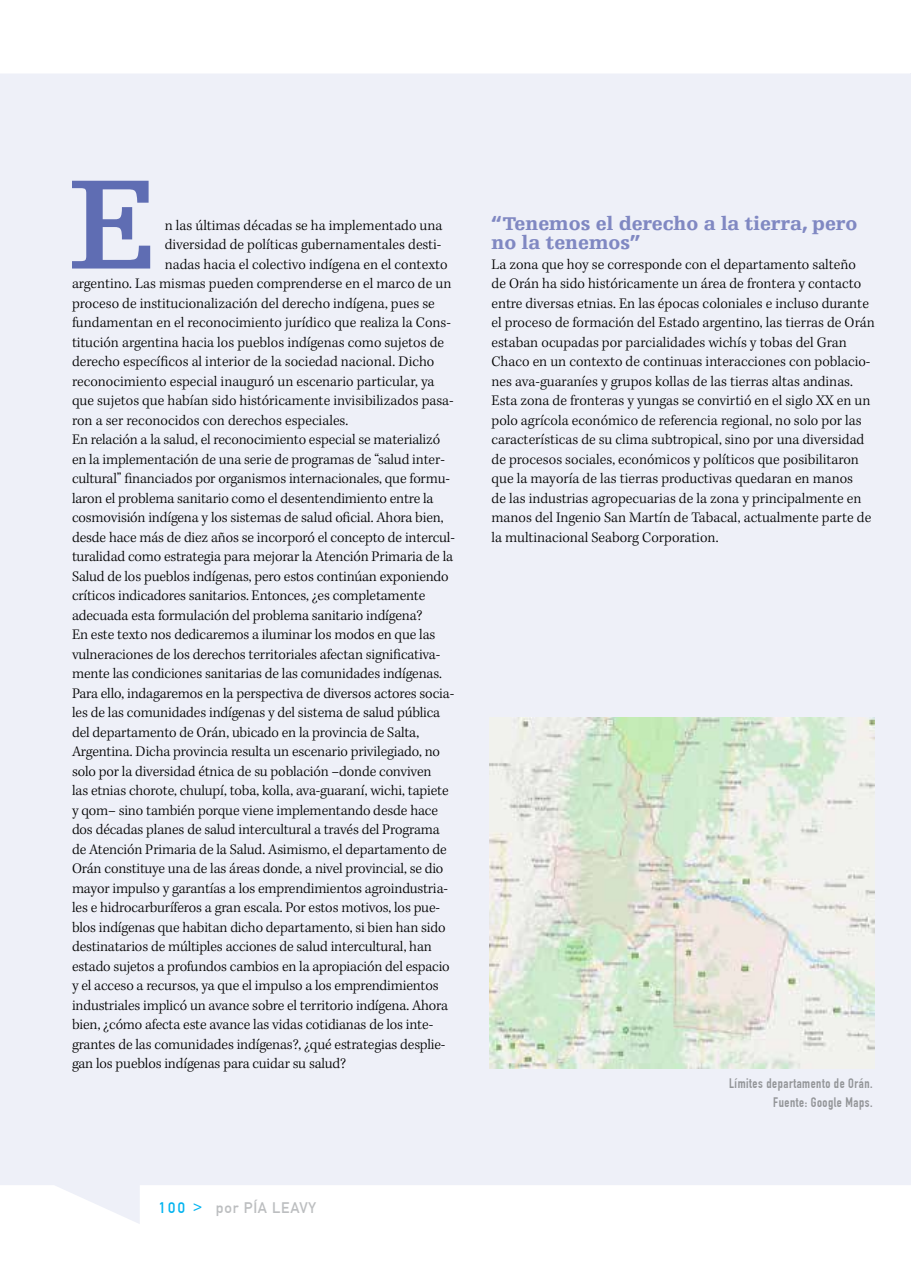
<style>
.page{position:relative;width:911px;height:1263px;background:#fff}
.page>*{position:absolute;margin:0;border:0;box-sizing:border-box;transform-origin:0 0}
.t1{font:700 134.7px "Egyptienne F";color:#5f6db3}
.t2{font:900 19.5px/19.5px "Egyptienne F";color:#8088c2}
.t3{font:300 15px/19.5px "Kepler Std";letter-spacing:-.005em;color:#000}
.t4{font:15px "DIN1451 Mittelschrift";letter-spacing:.05em;color:#bcbec0}
.t5{font:13.5px/19.5px "DIN1451 Engschrift";letter-spacing:.04em;color:#939598;text-align:right}
.s1{color:#00b3f0}
</style>
<div class="page">
<div style="left:0;top:73px;width:911px;height:1151px;background:#eef0f8"></div>
<img style="left:489px;top:717px;width:386px;height:351px">
<h1 class="t1" style="left:68px;top:150px;width:91px">E</h1>
<p class="t3" style="left:165px;top:216px;width:279px">n las últimas décadas se ha implementado una</p>
<p class="t3" style="left:165px;top:235px;width:278px">diversidad de políticas gubernamentales desti-</p>
<p class="t3" style="left:165px;top:255px;width:284px">nadas hacia el colectivo indígena en el contexto</p>
<p class="t3" style="left:72px;top:274px;width:381px">argentino. Las mismas pueden comprenderse en el marco de un</p>
<p class="t3" style="left:72px;top:294px;width:364px">proceso de institucionalización del derecho indígena, pues se</p>
<p class="t3" style="left:72px;top:313px;width:380px">fundamentan en el reconocimiento jurídico que realiza la Cons-</p>
<p class="t3" style="left:72px;top:333px;width:374px">titución argentina hacia los pueblos indígenas como sujetos de</p>
<p class="t3" style="left:72px;top:352px;width:364px">derecho específicos al interior de la sociedad nacional. Dicho</p>
<p class="t3" style="left:72px;top:372px;width:364px">reconocimiento especial inauguró un escenario particular, ya</p>
<p class="t3" style="left:72px;top:391px;width:383px">que sujetos que habían sido históricamente invisibilizados pasa-</p>
<p class="t3" style="left:72px;top:411px;width:278px">ron a ser reconocidos con derechos especiales.</p>
<p class="t3" style="left:72px;top:430px;width:370px">En relación a la salud, el reconocimiento especial se materializó</p>
<p class="t3" style="left:72px;top:450px;width:374px">en la implementación de una serie de programas de “salud inter-</p>
<p class="t3" style="left:72px;top:469px;width:379px">cultural” financiados por organismos internacionales, que formu-</p>
<p class="t3" style="left:72px;top:489px;width:363px">laron el problema sanitario como el desentendimiento entre la</p>
<p class="t3" style="left:72px;top:508px;width:373px">cosmovisión indígena y los sistemas de salud oficial. Ahora bien,</p>
<p class="t3" style="left:72px;top:528px;width:384px">desde hace más de diez años se incorporó el concepto de intercul-</p>
<p class="t3" style="left:72px;top:547px;width:383px">turalidad como estrategia para mejorar la Atención Primaria de la</p>
<p class="t3" style="left:72px;top:567px;width:378px">Salud de los pueblos indígenas, pero estos continúan exponiendo</p>
<p class="t3" style="left:72px;top:586px;width:355px">críticos indicadores sanitarios. Entonces, ¿es completamente</p>
<p class="t3" style="left:72px;top:606px;width:352px">adecuada esta formulación del problema sanitario indígena?</p>
<p class="t3" style="left:72px;top:625px;width:365px">En este texto nos dedicaremos a iluminar los modos en que las</p>
<p class="t3" style="left:72px;top:645px;width:370px">vulneraciones de los derechos territoriales afectan significativa-</p>
<p class="t3" style="left:72px;top:664px;width:371px">mente las condiciones sanitarias de las comunidades indígenas.</p>
<p class="t3" style="left:72px;top:684px;width:384px">Para ello, indagaremos en la perspectiva de diversos actores socia-</p>
<p class="t3" style="left:72px;top:703px;width:370px">les de las comunidades indígenas y del sistema de salud pública</p>
<p class="t3" style="left:72px;top:723px;width:349px">del departamento de Orán, ubicado en la provincia de Salta,</p>
<p class="t3" style="left:72px;top:742px;width:370px">Argentina. Dicha provincia resulta un escenario privilegiado, no</p>
<p class="t3" style="left:72px;top:762px;width:361px">solo por la diversidad étnica de su población –donde conviven</p>
<p class="t3" style="left:72px;top:781px;width:378px">las etnias chorote, chulupí, toba, kolla, ava-guaraní, wichi, tapiete</p>
<p class="t3" style="left:72px;top:801px;width:367px">y qom– sino también porque viene implementando desde hace</p>
<p class="t3" style="left:72px;top:820px;width:369px">dos décadas planes de salud intercultural a través del Programa</p>
<p class="t3" style="left:72px;top:840px;width:376px">de Atención Primaria de la Salud. Asimismo, el departamento de</p>
<p class="t3" style="left:72px;top:859px;width:373px">Orán constituye una de las áreas donde, a nivel provincial, se dio</p>
<p class="t3" style="left:72px;top:879px;width:377px">mayor impulso y garantías a los emprendimientos agroindustria-</p>
<p class="t3" style="left:72px;top:898px;width:370px">les e hidrocarburíferos a gran escala. Por estos motivos, los pue-</p>
<p class="t3" style="left:72px;top:918px;width:375px">blos indígenas que habitan dicho departamento, si bien han sido</p>
<p class="t3" style="left:72px;top:937px;width:361px">destinatarios de múltiples acciones de salud intercultural, han</p>
<p class="t3" style="left:72px;top:957px;width:379px">estado sujetos a profundos cambios en la apropiación del espacio</p>
<p class="t3" style="left:72px;top:976px;width:368px">y el acceso a recursos, ya que el impulso a los emprendimientos</p>
<p class="t3" style="left:72px;top:996px;width:377px">industriales implicó un avance sobre el territorio indígena. Ahora</p>
<p class="t3" style="left:72px;top:1015px;width:363px">bien, ¿cómo afecta este avance las vidas cotidianas de los inte-</p>
<p class="t3" style="left:72px;top:1035px;width:375px">grantes de las comunidades indígenas?, ¿qué estrategias desplie-</p>
<p class="t3" style="left:72px;top:1054px;width:276px">gan los pueblos indígenas para cuidar su salud?</p>
<p class="t4" style="left:159px;top:1199px;width:159px"><span class="s1">100 &gt;</span> POR PÍA LEAVY</p>
<h2 class="t2" style="left:491px;top:214px;width:367px">“Tenemos el derecho a la tierra, pero no la tenemos”</h2>
<p class="t3" style="left:491px;top:255px;width:385px">La zona que hoy se corresponde con el departamento salteño<br>de Orán ha sido históricamente un área de frontera y contacto entre diversas etnias. En las épocas coloniales e incluso durante el proceso de formación del Estado argentino, las tierras de Orán estaban ocupadas por parcialidades wichís y tobas del Gran Chaco en un contexto de continuas interacciones con poblacio&shy;nes ava-guaraníes y grupos kollas de las tierras altas andinas.<br>Esta zona de fronteras y yungas se convirtió en el siglo XX en un polo agrícola económico de referencia regional, no solo por las características de su clima subtropical, sino por una diversidad de procesos sociales, económicos y políticos que posibilitaron que la mayoría de las tierras productivas quedaran en manos<br>de las industrias agropecuarias de la zona y principalmente en manos del Ingenio San Martín de Tabacal, actualmente parte de la multinacional Seaborg Corporation.</p>
<p class="t5" style="left:729px;top:1073px;width:145px">Límites departamento de Orán.<br>Fuente: Google Maps.</p>
</div>
